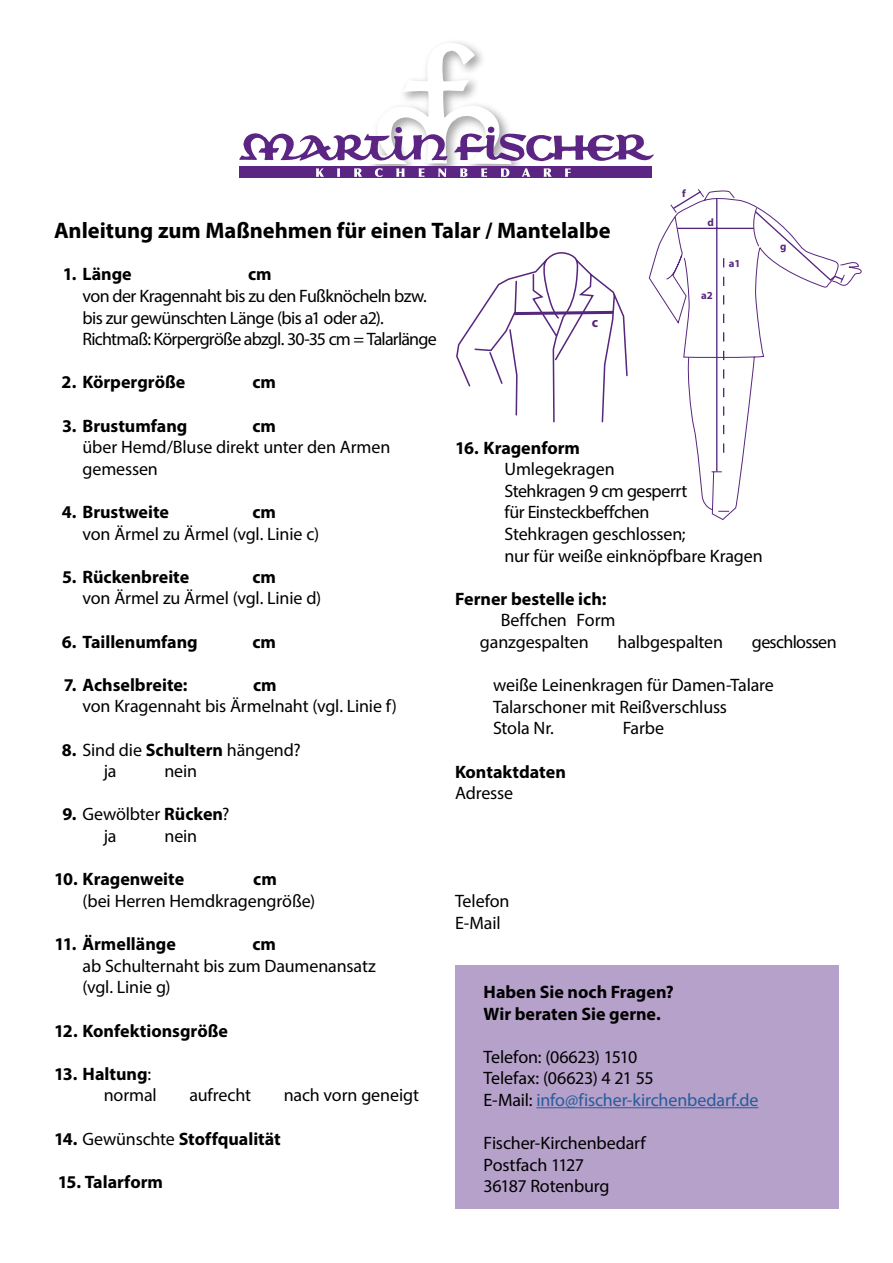
<style>
.page{position:relative;width:893px;height:1263px;background:#fff}
.page>*{position:absolute;margin:0;border:0;box-sizing:border-box;transform-origin:0 0}
.t1{font:700 22.5px "Myriad Pro";letter-spacing:-.005em;color:#000}
.t2{font:18px/21.6px "Myriad Pro";letter-spacing:-.01em;color:#000}
.t3{font:700 18px/21.6px "Myriad Pro";color:#000}
.t4{font:18px/21.6px "Myriad Pro";letter-spacing:-.04em;color:#000}
.t5{font:700 14.1px "Myriad Pro";color:#57267d}
.t6{font:700 10.8px "Myriad Pro";color:#57267d}
.s1{font-weight:700}
.s2{font-weight:400}
.s3{color:#275b9b}
</style>
<div class="page">
<div style="left:239px;top:167px;width:412px;height:11px;background:#5c2483"></div>
<svg style="left:239px;top:43px;width:415px;height:134px"></svg>
<svg style="left:456px;top:252px;width:172px;height:171px"></svg>
<svg style="left:649px;top:223px;width:213px;height:297px"></svg>
<svg style="left:670px;top:189px;width:175px;height:323px"></svg>
<div style="left:455px;top:965px;width:383px;height:244px;background:#b6a1ca"></div>
<hr style="left:536px;top:1107px;width:223px;height:1px;background:#275b9b">
<p class="t1" style="left:54px;top:216px;width:558px">Anleitung zum Maßnehmen für einen Talar / Mantelalbe</p>
<p class="t6" style="left:682px;top:186px;width:5px">f</p>
<p class="t6" style="left:707px;top:215px;width:8px">d</p>
<p class="t6" style="left:780px;top:239px;width:8px">g</p>
<p class="t3" style="left:63px;top:263px;width:71px">1. Länge</p>
<p class="t3" style="left:248px;top:263px;width:25px">cm</p>
<p class="t4" style="left:82px;top:285px;width:356px">von der Kragennaht bis zu den Fußknöcheln bzw. bis zur gewünschten Länge (bis a1 oder a2).<br>Richtmaß: Körpergröße abzgl. 30-35 cm = Talarlänge</p>
<p class="t3" style="left:62px;top:371px;width:125px">2. Körpergröße</p>
<p class="t3" style="left:252px;top:371px;width:25px">cm</p>
<p class="t3" style="left:62px;top:414px;width:127px">3. Brustumfang</p>
<p class="t3" style="left:252px;top:414px;width:25px">cm</p>
<p class="t2" style="left:82px;top:436px;width:309px">über Hemd/Bluse direkt unter den Armen gemessen</p>
<p class="t3" style="left:62px;top:501px;width:109px">4. Brustweite</p>
<p class="t3" style="left:252px;top:501px;width:25px">cm</p>
<p class="t2" style="left:82px;top:522px;width:238px">von Ärmel zu Ärmel (vgl. Linie c)</p>
<p class="t3" style="left:62px;top:565px;width:129px">5. Rückenbreite</p>
<p class="t3" style="left:252px;top:565px;width:25px">cm</p>
<p class="t2" style="left:82px;top:587px;width:240px">von Ärmel zu Ärmel (vgl. Linie d)</p>
<p class="t3" style="left:62px;top:630px;width:137px">6. Taillenumfang</p>
<p class="t3" style="left:252px;top:630px;width:25px">cm</p>
<p class="t3" style="left:64px;top:673px;width:125px">7. Achselbreite:</p>
<p class="t3" style="left:253px;top:673px;width:25px">cm</p>
<p class="t2" style="left:83px;top:695px;width:316px">von Kragennaht bis Ärmelnaht (vgl. Linie f)</p>
<p class="t2" style="left:104px;top:738px;width:199px;text-indent:-42px"><span class="s1">8.</span> Sind die <span class="s1">Schultern</span> hängend? ja</p>
<p class="t2" style="left:164px;top:760px;width:34px">nein</p>
<p class="t2" style="left:104px;top:803px;width:127px;text-indent:-41px"><span class="s1">9.</span> Gewölbter <span class="s1">Rücken</span>? ja</p>
<p class="t2" style="left:164px;top:825px;width:34px">nein</p>
<p class="t3" style="left:54px;top:868px;width:132px">10. Kragenweite</p>
<p class="t3" style="left:253px;top:868px;width:25px">cm</p>
<p class="t2" style="left:83px;top:890px;width:234px">(bei Herren Hemdkragengröße)</p>
<p class="t3" style="left:54px;top:933px;width:123px">11. Ärmellänge</p>
<p class="t3" style="left:252px;top:933px;width:25px">cm</p>
<p class="t2" style="left:83px;top:954px;width:295px">ab Schulternaht bis zum Daumenansatz (vgl. Linie g)</p>
<p class="t3" style="left:54px;top:1019px;width:175px">12. Konfektionsgröße</p>
<p class="t3" style="left:104px;top:1062px;width:55px;text-indent:-50px">13. Haltung<span class="s2">: normal</span></p>
<p class="t2" style="left:189px;top:1084px;width:63px">aufrecht</p>
<p class="t2" style="left:284px;top:1084px;width:137px">nach vorn geneigt</p>
<p class="t3" style="left:54px;top:1127px;width:228px">14. <span class="s2">Gewünschte</span> Stoffqualität</p>
<p class="t3" style="left:58px;top:1170px;width:107px">15. Talarform</p>
<p class="t5" style="left:592px;top:313px;width:8px">c</p>
<p class="t6" style="left:701px;top:289px;width:13px">a2</p>
<p class="t6" style="left:729px;top:257px;width:13px">a1</p>
<p class="t3" style="left:455px;top:436px;width:127px">16. Kragenform</p>
<p class="t2" style="left:504px;top:458px;width:260px">Umlegekragen<br>Stehkragen 9 cm gesperrt<br>für Einsteckbeffchen<br>Stehkragen geschlossen;<br>nur für weiße einknöpfbare Kragen</p>
<p class="t3" style="left:455px;top:587px;width:153px">Ferner bestelle ich:</p>
<p class="t2" style="left:480px;top:609px;width:137px;text-indent:21px">Beffchen Form ganzgespalten</p>
<p class="t2" style="left:617px;top:631px;width:107px">halbgespalten</p>
<p class="t4" style="left:752px;top:631px;width:86px">geschlossen</p>
<p class="t2" style="left:493px;top:674px;width:282px">weiße Leinenkragen für Damen-Talare<br>Talarschoner mit Reißverschluss<br>Stola Nr.</p>
<p class="t2" style="left:623px;top:717px;width:43px">Farbe</p>
<p class="t3" style="left:455px;top:760px;width:112px">Kontaktdaten</p>
<p class="t2" style="left:455px;top:782px;width:60px">Adresse</p>
<p class="t2" style="left:455px;top:890px;width:56px">Telefon<br>E-Mail</p>
<p class="t3" style="left:484px;top:980px;width:192px">Haben Sie noch Fragen?<br>Wir beraten Sie gerne.</p>
<p class="t2" style="left:484px;top:1046px;width:277px">Telefon: (06623) 1510<br>Telefax: (06623) 4 21 55<br>E-Mail: <span class="s3">info@fischer-kirchenbedarf.de</span></p>
<p class="t2" style="left:484px;top:1132px;width:164px">Fischer-Kirchenbedarf<br>Postfach 1127<br>36187 Rotenburg</p>
</div>
